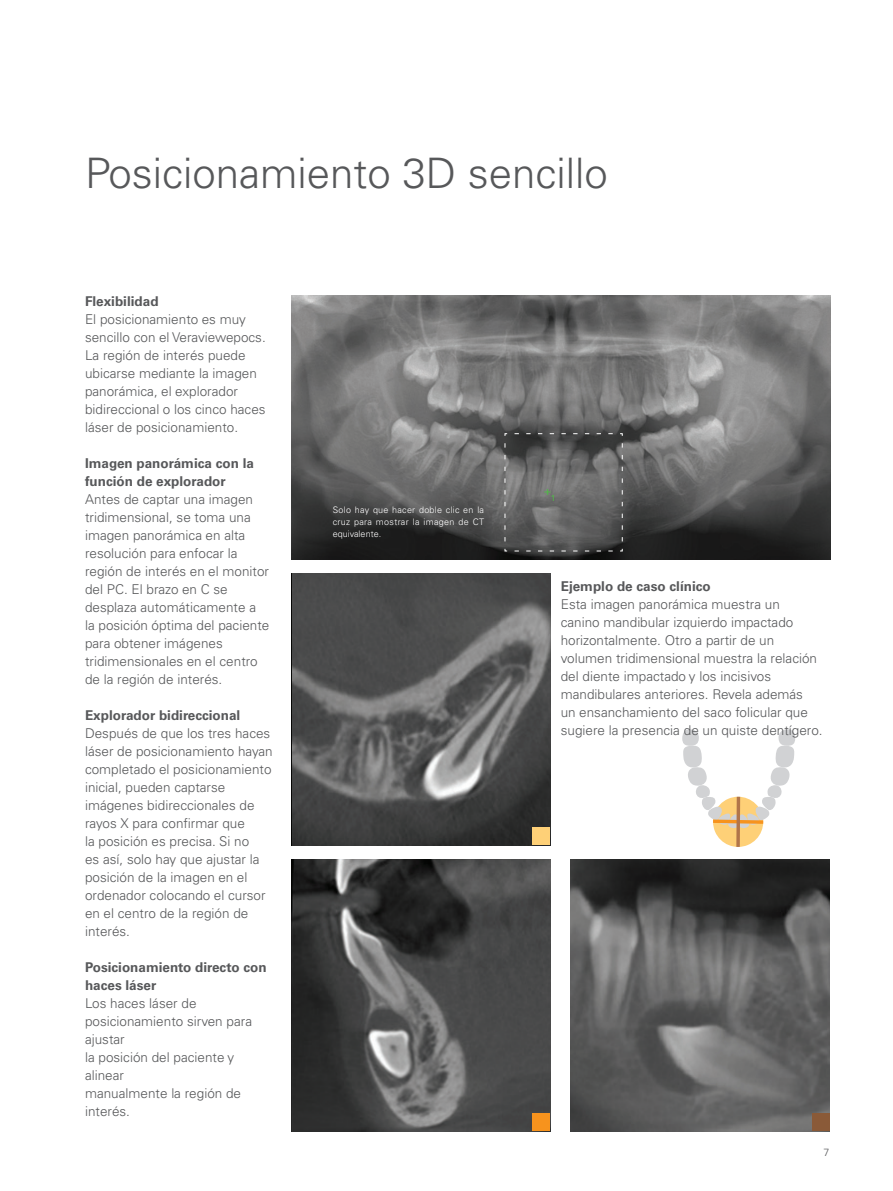
<style>
.page{position:relative;width:893px;height:1191px;background:#fff}
.page>*{position:absolute;margin:0;border:0;box-sizing:border-box;transform-origin:0 0}
.t1{font:300 42px "Univers LT Pro 45";color:#57585a}
.t2{font:300 13.5px/18px "Univers LT Pro 45";color:#57585a}
.t3{font:700 13.5px/18px "Univers LT Pro 65";color:#57585a}
.t4{font:12px "Univers LT Pro 55 Roman";color:#51b948}
.t5{font:300 10.5px "Univers LT Pro 45";color:#57585a}
.t6{font:300 9px/12px "Univers LT Pro 45";letter-spacing:.025em;color:#fff;text-align:justify}
.t7{font:8.55px "Univers LT Pro 55 Roman";color:#51b948}
</style>
<div class="page">
<img style="left:291px;top:859px;width:259px;height:272px">
<img style="left:291px;top:573px;width:259px;height:272px">
<img style="left:570px;top:859px;width:259px;height:272px">
<img style="left:291px;top:296px;width:539px;height:263px">
<svg style="left:682px;top:729px;width:113px;height:118px"></svg>
<div style="left:533px;top:827px;width:17px;height:17px;background:#fed077"></div>
<div style="left:533px;top:1113px;width:17px;height:17px;background:#f7931d"></div>
<div style="left:812px;top:1113px;width:17px;height:17px;background:#8a5a38"></div>
<svg style="left:504px;top:433px;width:119px;height:119px;background:#616161"></svg>
<h1 class="t1" style="left:85px;top:145px;width:524px">Posicionamiento 3D sencillo</h1>
<p class="t3" style="left:85px;top:291px;width:75px">Flexibilidad</p>
<p class="t2" style="left:85px;top:310px;width:182px">El posicionamiento es muy sencillo con el Veraviewepocs.<br>La región de interés puede ubicarse mediante la imagen panorámica, el explorador bidireccional o los cinco haces láser de posicionamiento.</p>
<p class="t3" style="left:85px;top:453px;width:170px">Imagen panorámica con la función de explorador</p>
<p class="t2" style="left:85px;top:489px;width:186px">Antes de captar una imagen tridimensional, se toma una imagen panorámica en alta resolución para enfocar la región de interés en el monitor del PC. El brazo en C se desplaza automáticamente a<br>la posición óptima del paciente para obtener imágenes tridimensionales en el centro de la región de interés.</p>
<p class="t3" style="left:85px;top:705px;width:157px">Explorador bidireccional</p>
<p class="t2" style="left:85px;top:723px;width:189px">Después de que los tres haces láser de posicionamiento hayan completado el posicionamiento inicial, pueden captarse imágenes bidireccionales de rayos X para confirmar que<br>la posición es precisa. Si no<br>es así, solo hay que ajustar la posición de la imagen en el ordenador colocando el cursor en el centro de la región de interés.</p>
<p class="t3" style="left:85px;top:957px;width:183px">Posicionamiento directo con haces láser</p>
<p class="t2" style="left:85px;top:993px;width:169px">Los haces láser de posicionamiento sirven para ajustar<br>la posición del paciente y alinear<br>manualmente la región de interés.</p>
<p class="t6" style="left:333px;top:503px;width:153px">Solo hay que hacer doble clic en la cruz para mostrar la imagen de CT equivalente.</p>
<p class="t4" style="left:544px;top:482px;width:9px">+</p>
<p class="t7" style="left:551px;top:492px;width:6px">1</p>
<p class="t3" style="left:561px;top:576px;width:152px">Ejemplo de caso clínico</p>
<p class="t2" style="left:561px;top:594px;width:263px">Esta imagen panorámica muestra un<br>canino mandibular izquierdo impactado horizontalmente. Otro a partir de un volumen tridimensional muestra la relación del diente impactado y los incisivos mandibulares anteriores. Revela además<br>un ensanchamiento del saco folicular que sugiere la presencia de un quiste dentígero.</p>
<p class="t5" style="left:823px;top:1145px;width:7px">7</p>
</div>
